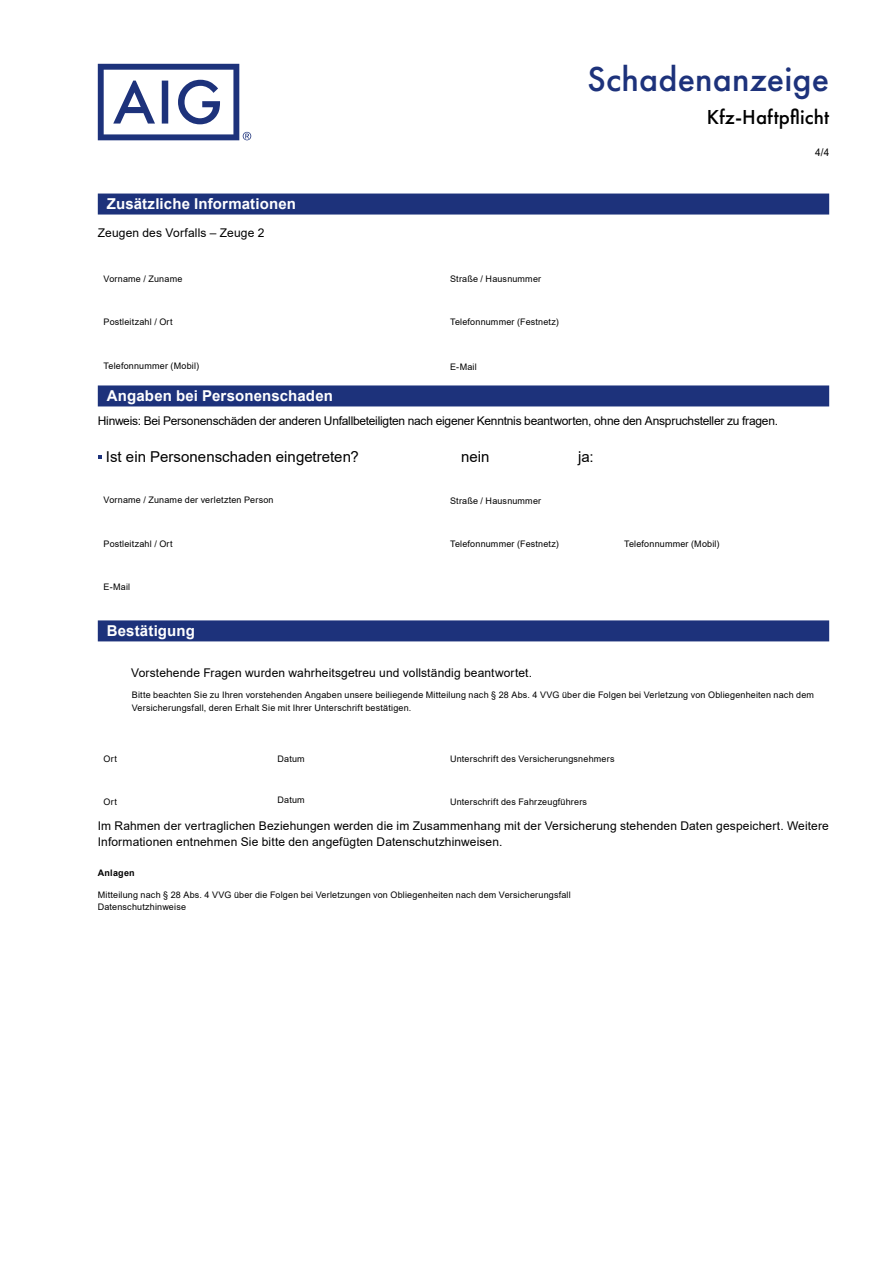
<style>
.page{position:relative;width:893px;height:1263px;background:#fff}
.page>*{position:absolute;margin:0;border:0;box-sizing:border-box;transform-origin:0 0}
.t1{font:500 36px "Futura PT";letter-spacing:.005em;color:#1d327b}
.t2{font:500 21px "Futura PT";letter-spacing:.005em;color:#000}
.t3{font:700 15px "Arial";letter-spacing:.01em;color:#fff}
.t4{font:15px "Arial";color:#000}
.t5{font:12px/16.5px "Arial";letter-spacing:.01em;color:#000}
.t6{font:12px "Arial";letter-spacing:-.02em;color:#000}
.t7{font:10.5px "Arial";color:#000;scale:.95 1}
.t8{font:9px/12.8px "Arial";letter-spacing:.02em;color:#000}
.t9{font:700 9px "Arial";letter-spacing:.025em;color:#000}
</style>
<div class="page">
<svg style="left:98px;top:64px;width:153px;height:76px"></svg>
<div style="left:98px;top:194px;width:731px;height:21px;background:#1d327b"></div>
<div style="left:98px;top:385px;width:731px;height:21px;background:#1d327b"></div>
<div style="left:98px;top:620px;width:731px;height:21px;background:#1d327b"></div>
<svg style="left:98px;top:455px;width:4px;height:3px"></svg>
<h1 class="t1" style="left:587px;top:58px;width:243px">Schadenanzeige</h1>
<h2 class="t2" style="left:707px;top:105px;width:124px">Kfz-Haftpflicht</h2>
<p class="t7" style="left:815px;top:145px;width:16px">4/4</p>
<h3 class="t3" style="left:107px;top:193px;width:191px">Zusätzliche Informationen</h3>
<h3 class="t5" style="left:98px;top:225px;width:168px">Zeugen des Vorfalls – Zeuge 2</h3>
<p class="t8" style="left:104px;top:272px;width:80px">Vorname / Zuname</p>
<p class="t8" style="left:450px;top:272px;width:93px">Straße / Hausnummer</p>
<p class="t8" style="left:104px;top:315px;width:71px">Postleitzahl / Ort</p>
<p class="t8" style="left:450px;top:315px;width:110px">Telefonnummer (Festnetz)</p>
<p class="t8" style="left:104px;top:359px;width:97px">Telefonnummer (Mobil)</p>
<p class="t8" style="left:450px;top:361px;width:28px">E-Mail</p>
<h3 class="t3" style="left:107px;top:385px;width:228px">Angaben bei Personenschaden</h3>
<h3 class="t6" style="left:98px;top:412px;width:682px">Hinweis: Bei Personenschäden der anderen Unfallbeteiligten nach eigener Kenntnis beantworten, ohne den Anspruchsteller zu fragen.</h3>
<h3 class="t4" style="left:106px;top:446px;width:254px">Ist ein Personenschaden eingetreten?</h3>
<h3 class="t4" style="left:461px;top:446px;width:30px">nein</h3>
<h3 class="t4" style="left:578px;top:446px;width:17px">ja:</h3>
<p class="t8" style="left:104px;top:493px;width:171px">Vorname / Zuname der verletzten Person</p>
<p class="t8" style="left:450px;top:495px;width:93px">Straße / Hausnummer</p>
<p class="t8" style="left:104px;top:538px;width:71px">Postleitzahl / Ort</p>
<p class="t8" style="left:450px;top:538px;width:110px">Telefonnummer (Festnetz)</p>
<p class="t8" style="left:624px;top:538px;width:97px">Telefonnummer (Mobil)</p>
<p class="t8" style="left:104px;top:581px;width:28px">E-Mail</p>
<h3 class="t3" style="left:107px;top:620px;width:90px">Bestätigung</h3>
<h3 class="t5" style="left:131px;top:664px;width:402px">Vorstehende Fragen wurden wahrheitsgetreu und vollständig beantwortet.</h3>
<p class="t8" style="left:132px;top:688px;width:684px">Bitte beachten Sie zu Ihren vorstehenden Angaben unsere beiliegende Mitteilung nach § 28 Abs. 4 VVG über die Folgen bei Verletzung von Obliegenheiten nach dem<br>Versicherungsfall, deren Erhalt Sie mit Ihrer Unterschrift bestätigen.</p>
<p class="t8" style="left:104px;top:752px;width:15px">Ort</p>
<p class="t8" style="left:278px;top:752px;width:29px">Datum</p>
<p class="t8" style="left:450px;top:752px;width:166px">Unterschrift des Versicherungsnehmers</p>
<p class="t8" style="left:104px;top:795px;width:15px">Ort</p>
<p class="t8" style="left:278px;top:794px;width:29px">Datum</p>
<p class="t8" style="left:450px;top:795px;width:138px">Unterschrift des Fahrzeugführers</p>
<h3 class="t5" style="left:98px;top:817px;width:733px">Im Rahmen der vertraglichen Beziehungen werden die im Zusammenhang mit der Versicherung stehenden Daten gespeichert. Weitere<br>Informationen entnehmen Sie bitte den angefügten Datenschutzhinweisen.</h3>
<p class="t9" style="left:98px;top:867px;width:38px">Anlagen</p>
<p class="t8" style="left:98px;top:888px;width:474px">Mitteilung nach § 28 Abs. 4 VVG über die Folgen bei Verletzungen von Obliegenheiten nach dem Versicherungsfall<br>Datenschutzhinweise</p>
</div>
